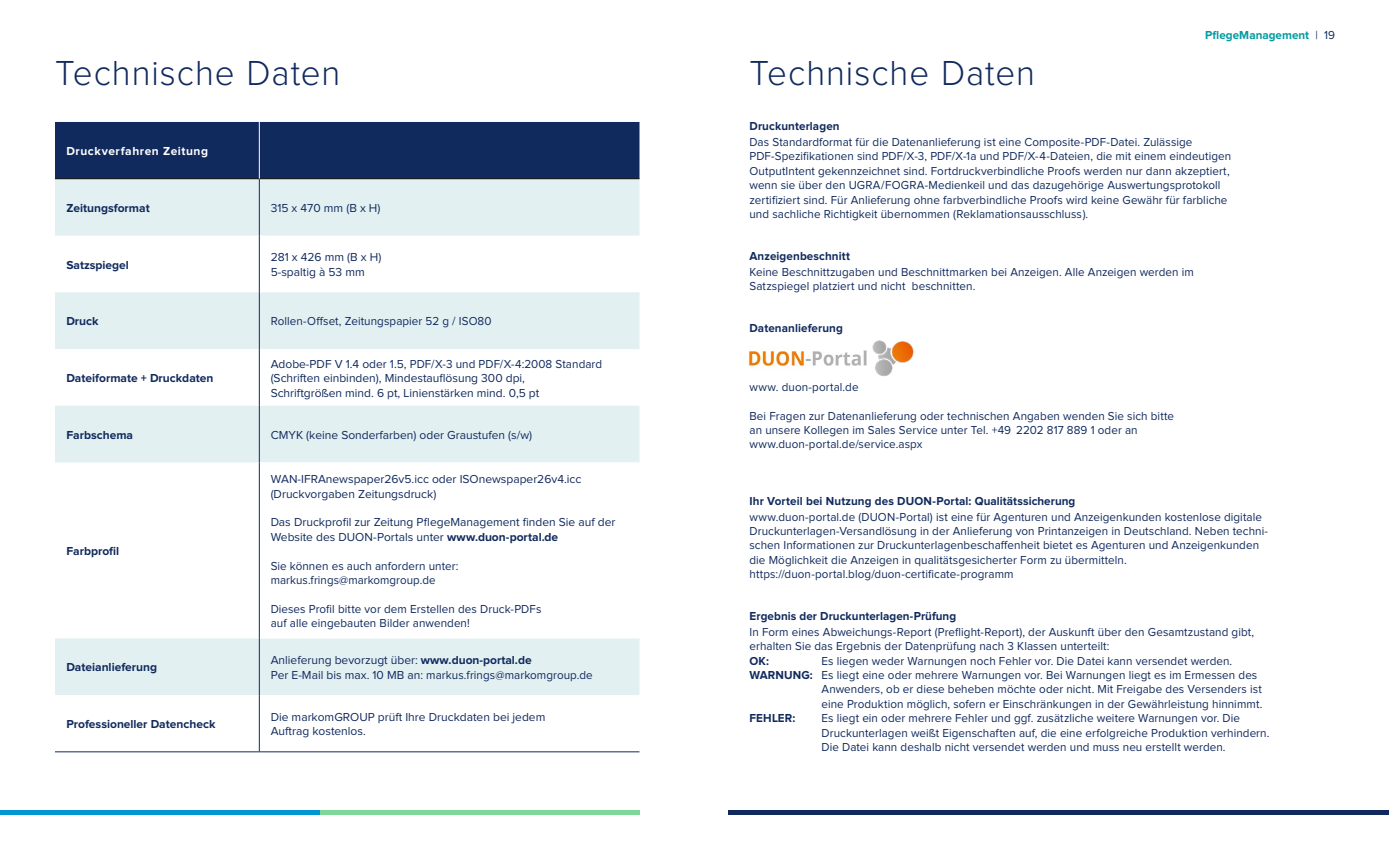
<style>
.page{position:relative;width:1389px;height:851px;background:#fff}
.page>*{position:absolute;margin:0;border:0;box-sizing:border-box;transform-origin:0 0}
.t1{font:300 36px "Proxima Nova";letter-spacing:.025em;color:#112a5d}
.t2{font:12px/14.4px "Proxima Nova";letter-spacing:.005em;color:#112a5d}
.t3{font:700 12px "Proxima Nova";color:#112a5d}
.t4{font:12px "Proxima Nova";letter-spacing:.005em;color:#112a5d;scale:.96 1}
.t5{font:700 12px "Proxima Nova";letter-spacing:.045em;color:#fff}
.t6{font:700 12px "Proxima Nova";letter-spacing:.005em;color:#009aa1}
.s1{font-weight:400;color:#112a5d}
.s2{font-weight:700}
</style>
<div class="page">
<hr style="left:0;top:810px;width:320px;height:4px;background:#0095d3">
<hr style="left:320px;top:810px;width:319px;height:4px;background:#7ed699">
<div style="left:55px;top:122px;width:584px;height:56px;background:#112a5d"></div>
<svg style="left:55px;top:179px;width:584px;height:283px;fill:#e3f0f2"></svg>
<svg style="left:55px;top:462px;width:584px;height:289px"></svg>
<hr style="left:55px;top:178px;width:204px;height:1px;background:#000">
<hr style="left:259px;top:178px;width:380px;height:1px;background:#000">
<hr style="left:259px;top:179px;width:1px;height:56px;background:#112a5d">
<hr style="left:259px;top:235px;width:1px;height:57px;background:#112a5d">
<hr style="left:259px;top:292px;width:1px;height:57px;background:#112a5d">
<hr style="left:259px;top:349px;width:1px;height:56px;background:#112a5d">
<hr style="left:259px;top:405px;width:1px;height:57px;background:#112a5d">
<hr style="left:259px;top:462px;width:1px;height:176px;background:#112a5d">
<hr style="left:259px;top:638px;width:1px;height:57px;background:#112a5d">
<hr style="left:259px;top:695px;width:1px;height:56px;background:#112a5d">
<hr style="left:55px;top:751px;width:204px;height:1px;background:#112a5d">
<hr style="left:259px;top:751px;width:380px;height:1px;background:#112a5d">
<hr style="left:259px;top:122px;width:1px;height:56px;background:#fff">
<img style="left:748px;top:350px;width:119px;height:17px">
<img style="left:872px;top:340px;width:42px;height:37px">
<hr style="left:729px;top:810px;width:660px;height:4px;background:#112a5d">
<p class="t1" style="left:55px;top:57px;width:287px">Technische Daten</p>
<p class="t1" style="left:749px;top:57px;width:287px">Technische Daten</p>
<p class="t6" style="left:1205px;top:30px;width:131px">PflegeManagement <span class="s1">| 19</span></p>
<p class="t5" style="left:66px;top:145px;width:143px">Druckverfahren Zeitung</p>
<p class="t3" style="left:66px;top:202px;width:85px">Zeitungsformat</p>
<p class="t2" style="left:271px;top:201px;width:111px">315 x 470 mm (B x H)</p>
<p class="t3" style="left:66px;top:259px;width:64px">Satzspiegel</p>
<p class="t2" style="left:271px;top:251px;width:112px">281 x 426 mm (B x H)</p>
<p class="t2" style="left:271px;top:265px;width:96px">5-spaltig à 53 mm</p>
<p class="t3" style="left:66px;top:316px;width:34px">Druck</p>
<p class="t2" style="left:271px;top:315px;width:222px">Rollen-Offset, Zeitungspapier 52 g / ISO80</p>
<p class="t3" style="left:66px;top:372px;width:149px">Dateiformate + Druckdaten</p>
<p class="t2" style="left:271px;top:357px;width:333px">Adobe-PDF V 1.4 oder 1.5, PDF/X-3 und PDF/X-4:2008 Standard (Schriften einbinden), Mindestauflösung 300 dpi,<br>Schriftgrößen mind. 6 pt, Linienstärken mind. 0,5 pt</p>
<p class="t3" style="left:66px;top:429px;width:68px">Farbschema</p>
<p class="t2" style="left:271px;top:428px;width:263px">CMYK (keine Sonderfarben) oder Graustufen (s/w)</p>
<p class="t3" style="left:66px;top:545px;width:54px">Farbprofil</p>
<p class="t3" style="left:66px;top:662px;width:92px">Dateianlieferung</p>
<p class="t2" style="left:271px;top:472px;width:312px">WAN-IFRAnewspaper26v5.icc oder ISOnewspaper26v4.icc (Druckvorgaben Zeitungsdruck)</p>
<p class="t2" style="left:271px;top:515px;width:346px">Das Druckprofil zur Zeitung PflegeManagement finden Sie auf der<br>Website des DUON-Portals unter <span class="s2">www.duon-portal.de</span></p>
<p class="t2" style="left:271px;top:559px;width:189px">Sie können es auch anfordern unter:</p>
<p class="t4" style="left:271px;top:574px;width:173px">markus.frings@markomgroup.de</p>
<p class="t2" style="left:271px;top:602px;width:272px">Dieses Profil bitte vor dem Erstellen des Druck-PDFs auf alle eingebauten Bilder anwenden!</p>
<p class="t2" style="left:271px;top:653px;width:263px">Anlieferung bevorzugt über: <span class="s2">www.duon-portal.de</span></p>
<p class="t2" style="left:271px;top:668px;width:324px">Per E-Mail bis max. 10 MB an: markus.frings@markomgroup.de</p>
<p class="t3" style="left:66px;top:718px;width:151px">Professioneller Datencheck</p>
<p class="t2" style="left:271px;top:710px;width:276px">Die markomGROUP prüft Ihre Druckdaten bei jedem<br>Auftrag kostenlos.</p>
<p class="t3" style="left:749px;top:121px;width:92px">Druckunterlagen</p>
<p class="t2" style="left:749px;top:135px;width:483px">Das Standardformat für die Datenanlieferung ist eine Composite-PDF-Datei. Zulässige PDF-Spezifikationen sind PDF/X-3, PDF/X-1a und PDF/X-4-Dateien, die mit einem eindeutigen OutputIntent gekennzeichnet sind. Fortdruckverbindliche Proofs werden nur dann akzeptiert, wenn sie über den UGRA/FOGRA-Medienkeil und das dazugehörige Auswertungsprotokoll zertifiziert sind. Für Anlieferung ohne farbverbindliche Proofs wird keine Gewähr für farbliche und sachliche Richtigkeit übernommen (Reklamationsausschluss).</p>
<p class="t3" style="left:749px;top:250px;width:102px">Anzeigenbeschnitt</p>
<p class="t2" style="left:749px;top:265px;width:446px">Keine Beschnittzugaben und Beschnittmarken bei Anzeigen. Alle Anzeigen werden im<br>Satzspiegel platziert und nicht beschnitten.</p>
<p class="t3" style="left:749px;top:322px;width:95px">Datenanlieferung</p>
<p class="t2" style="left:749px;top:380px;width:111px">www. duon-portal.de</p>
<p class="t2" style="left:749px;top:409px;width:426px">Bei Fragen zur Datenanlieferung oder technischen Angaben wenden Sie sich bitte an unsere Kollegen im Sales Service unter Tel. +49 2202 817 889 1 oder an www.duon-portal.de/service.aspx</p>
<p class="t3" style="left:749px;top:495px;width:327px">Ihr Vorteil bei Nutzung des DUON-Portal: Qualitätssicherung</p>
<p class="t2" style="left:749px;top:509px;width:520px">www.duon-portal.de (DUON-Portal) ist eine für Agenturen und Anzeigenkunden kostenlose digitale Druckunterlagen-Versandlösung in der Anlieferung von Printanzeigen in Deutschland. Neben techni&shy;schen Informationen zur Druckunterlagenbeschaffenheit bietet es Agenturen und Anzeigenkunden die Möglichkeit die Anzeigen in qualitätsgesicherter Form zu übermitteln.</p>
<p class="t2" style="left:749px;top:567px;width:266px">https://duon-portal.blog/duon-certificate-programm</p>
<p class="t3" style="left:749px;top:610px;width:208px">Ergebnis der Druckunterlagen-Prüfung</p>
<p class="t2" style="left:749px;top:625px;width:506px">In Form eines Abweichungs-Report (Preflight-Report), der Auskunft über den Gesamtzustand gibt, erhalten Sie das Ergebnis der Datenprüfung nach 3 Klassen unterteilt:</p>
<p class="t3" style="left:749px;top:655px;width:21px">OK:</p>
<p class="t2" style="left:821px;top:653px;width:412px">Es liegen weder Warnungen noch Fehler vor. Die Datei kann versendet werden.</p>
<p class="t2" style="left:821px;top:668px;width:442px;text-indent:-72px"><span class="s2">WARNUNG:</span> Es liegt eine oder mehrere Warnungen vor. Bei Warnungen liegt es im Ermessen des<br>Anwenders, ob er diese beheben möchte oder nicht. Mit Freigabe des Versenders ist eine Produktion möglich, sofern er Einschränkungen in der Gewährleistung hinnimmt.</p>
<p class="t3" style="left:749px;top:712px;width:47px">FEHLER:</p>
<p class="t2" style="left:821px;top:711px;width:449px">Es liegt ein oder mehrere Fehler und ggf. zusätzliche weitere Warnungen vor. Die<br>Druckunterlagen weißt Eigenschaften auf, die eine erfolgreiche Produktion verhindern.<br>Die Datei kann deshalb nicht versendet werden und muss neu erstellt werden.</p>
</div>
